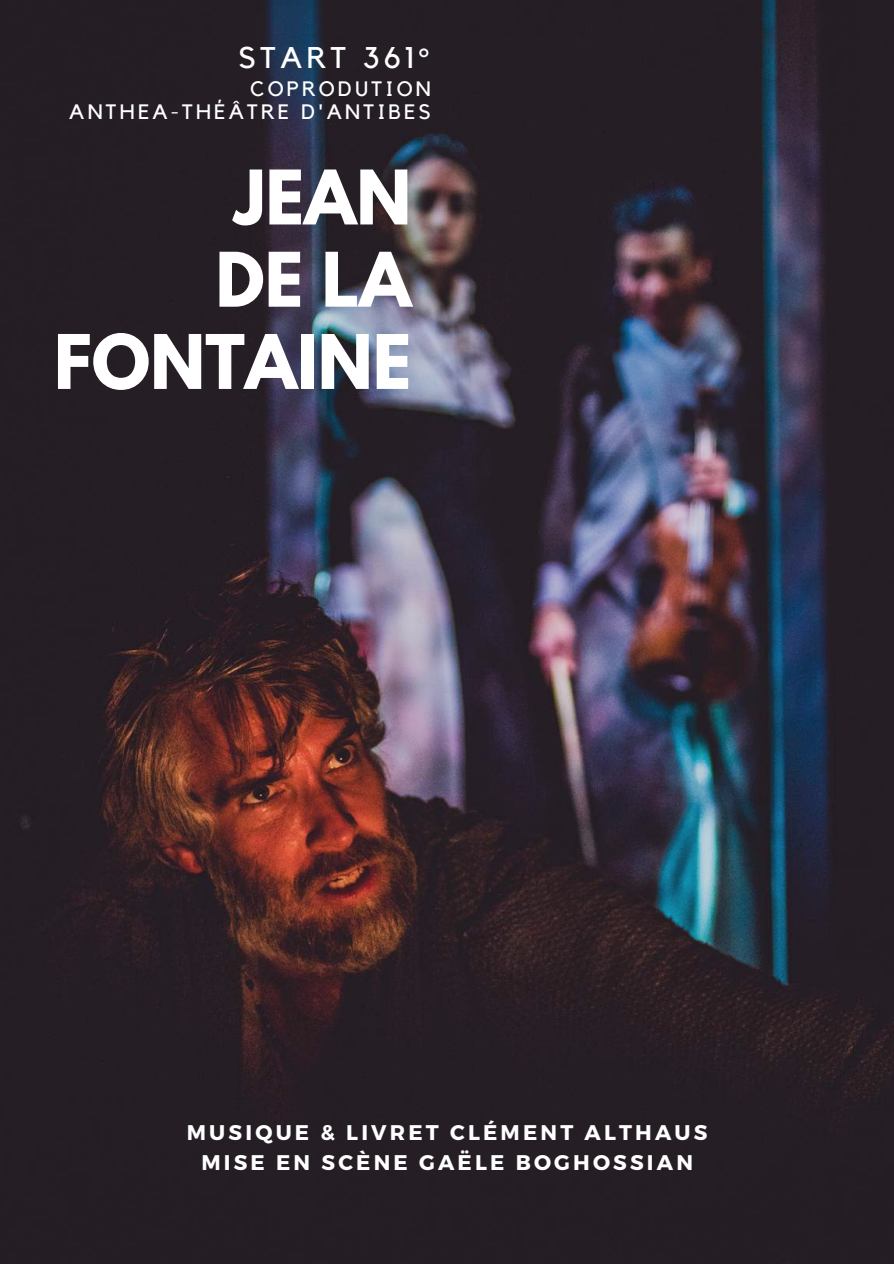
<style>
.page{position:relative;width:894px;height:1264px;background:#fff}
.page>*{position:absolute;margin:0;border:0;box-sizing:border-box;transform-origin:0 0}
.t1{font:700 66.6px/82.2px "League Spartan";color:#fff;text-align:right}
.t2{font:29.85px "Kollektif";letter-spacing:.15em;color:#fff}
.t3{font:700 21.15px/29.2px "Montserrat";letter-spacing:.15em;color:#fff;text-align:center}
.t4{font:20.85px/23.7px "Kollektif";letter-spacing:.15em;color:#fff;text-align:right}
</style>
<div class="page">
<img style="left:0;top:0;width:893px;height:1263px">
<h2 class="t2" style="left:238px;top:44px;width:192px">START 361°</h2>
<p class="t4" style="left:69px;top:77px;width:363px">COPRODUTION<br>ANTHEA-THÉÂTRE D'ANTIBES</p>
<h1 class="t1" style="left:54px;top:165px;width:359px">JEAN<br>DE LA<br>FONTAINE</h1>
<p class="t3" style="left:187px;top:1117px;width:522px">MUSIQUE &amp; LIVRET CLÉMENT ALTHAUS<br>MISE EN SCÈNE GAËLE BOGHOSSIAN</p>
</div>
